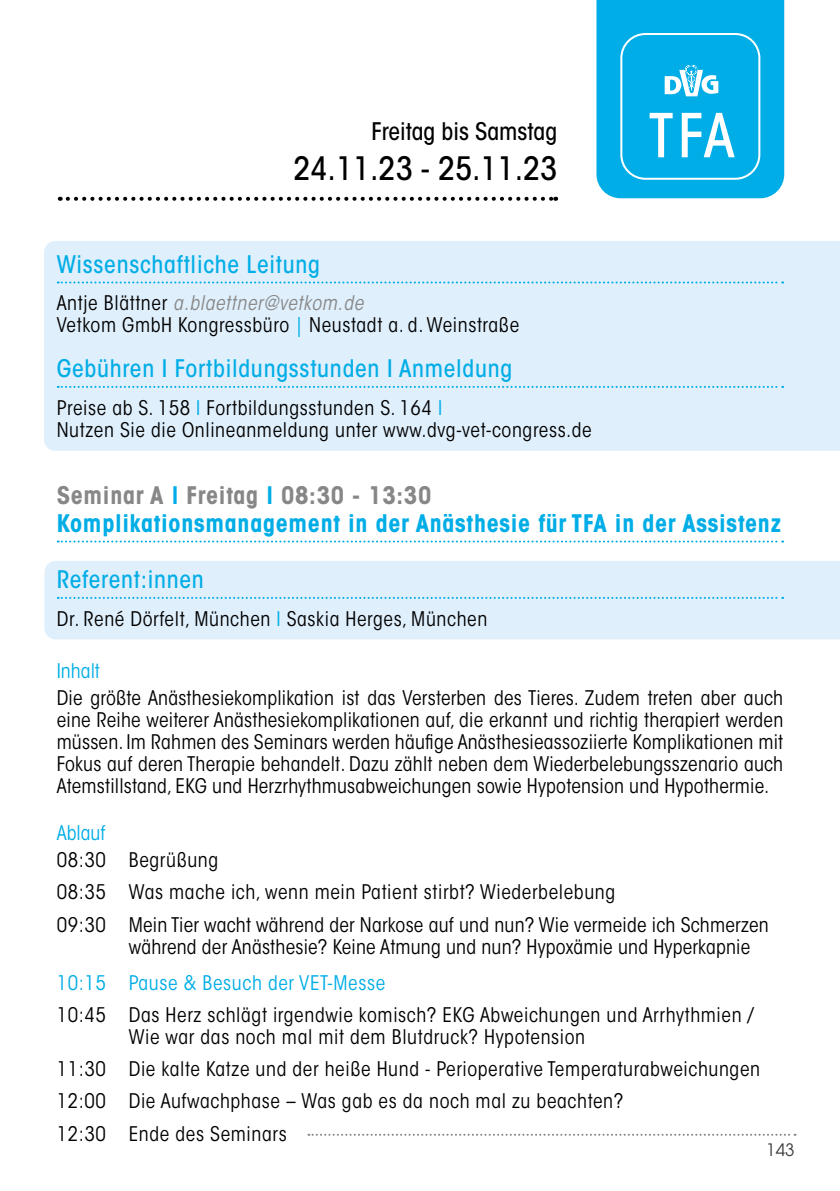
<style>
.page{position:relative;width:840px;height:1191px;background:#fff}
.page>*{position:absolute;margin:0;border:0;box-sizing:border-box;transform-origin:0 0}
.t1{font:500 condensed 60px "ITC Avant Garde Std";color:#fff}
.t2{font:500 condensed 32px "ITC Avant Garde Std";color:#000}
.t3{font:700 condensed 24px/28px "ITC Avant Garde Std";letter-spacing:.03em;color:#00ade6}
.t4{font:500 condensed 24px "ITC Avant Garde Std";letter-spacing:.03em;color:#00ade6}
.t5{font:500 condensed 24px "ITC Avant Garde Std";color:#000}
.t6{font:condensed 20px/22px "ITC Avant Garde Std";letter-spacing:.03em;color:#000}
.t7{font:condensed 20px "ITC Avant Garde Std";letter-spacing:.01em;color:#000}
.t8{font:condensed 20px "ITC Avant Garde Std";letter-spacing:.03em;color:#00ade6}
.t9{font:17px "ITC Avant Garde Std";color:#3c3c3b}
.s1{font-style:italic;color:#878787}
.s2{color:#00ade6}
.s3{color:#878787}
</style>
<div class="page">
<svg style="left:308px;top:1133px;width:487px;height:2px"></svg>
<div style="left:596px;top:0;width:187px;height:198px;background:#00ade6"></div>
<div style="left:620px;top:33px;width:140px;height:147px;border:2px solid #fff;border-radius:24px"></div>
<svg style="left:57px;top:197px;width:499px;height:4px"></svg>
<div style="left:44px;top:561px;width:795px;height:78px;background:#dfeffc"></div>
<div style="left:44px;top:241px;width:795px;height:210px;background:#dfeffc"></div>
<svg style="left:58px;top:281px;width:724px;height:2px"></svg>
<svg style="left:58px;top:386px;width:724px;height:2px"></svg>
<svg style="left:58px;top:540px;width:724px;height:2px"></svg>
<svg style="left:58px;top:597px;width:724px;height:2px"></svg>
<p class="t5" style="left:371px;top:116px;width:187px">Freitag bis Samstag</p>
<h2 class="t2" style="left:293px;top:148px;width:265px">24.11.23 - 25.11.23</h2>
<p class="t4" style="left:57px;top:249px;width:265px">Wissenschaftliche Leitung</p>
<p class="t6" style="left:57px;top:292px;width:463px">Antje Blättner <span class="s1">a.blaettner@vetkom.de<br></span>Vetkom GmbH Kongressbüro <span class="s2">|</span> Neustadt a. d. Weinstraße</p>
<p class="t4" style="left:57px;top:354px;width:457px">Gebühren I Fortbildungsstunden I Anmeldung</p>
<p class="t6" style="left:57px;top:396px;width:536px">Preise ab S. 158 <span class="s2">I</span> Fortbildungsstunden S. 164 <span class="s2">I<br></span>Nutzen Sie die Onlineanmeldung unter www.dvg-vet-congress.de</p>
<h1 class="t1" style="left:648px;top:99px;width:88px">TFA</h1>
<p class="t3" style="left:57px;top:481px;width:725px"><span class="s3">Seminar A</span> l <span class="s3">Freitag</span> l <span class="s3">08:30 - 13:30<br></span>Komplikationsmanagement in der Anästhesie für TFA in der Assistenz</p>
<p class="t4" style="left:57px;top:565px;width:148px">Referent:innen</p>
<p class="t6" style="left:57px;top:607px;width:432px">Dr. René Dörfelt, München <span class="s2">I</span> Saskia Herges, München</p>
<p class="t8" style="left:57px;top:658px;width:45px">Inhalt</p>
<p class="t6" style="left:57px;top:687px;width:727px;text-align:justify">Die größte Anästhesiekomplikation ist das Versterben des Tieres. Zudem treten aber auch eine Reihe weiterer Anästhesiekomplikationen auf, die erkannt und richtig therapiert werden müssen. Im Rahmen des Seminars werden häufige Anästhesieassoziierte Komplikationen mit Fokus auf deren Therapie behandelt. Dazu zählt neben dem Wiederbelebungsszenario auch Atemstillstand, EKG und Herzrhythmusabweichungen sowie Hypotension und Hypothermie.</p>
<p class="t8" style="left:57px;top:820px;width:50px">Ablauf</p>
<p class="t6" style="left:57px;top:844px;width:713px;line-height:32.2px">08:30 Begrüßung<br>08:35 Was mache ich, wenn mein Patient stirbt? Wiederbelebung<br>09:30 Mein Tier wacht während der Narkose auf und nun? Wie vermeide ich Schmerzen</p>
<p class="t7" style="left:129px;top:934px;width:622px">während der Anästhesie? Keine Atmung und nun? Hypoxämie und Hyperkapnie</p>
<p class="t8" style="left:57px;top:970px;width:330px">10:15 Pause &amp; Besuch der VET-Messe</p>
<p class="t6" style="left:129px;top:1004px;width:625px;text-indent:-72px">10:45 Das Herz schlägt irgendwie komisch? EKG Abweichungen und Arrhythmien /<br>Wie war das noch mal mit dem Blutdruck? Hypotension</p>
<p class="t6" style="left:57px;top:1053px;width:704px;line-height:32.2px">11:30 Die kalte Katze und der heiße Hund - Perioperative Temperaturabweichungen<br>12:00 Die Aufwachphase – Was gab es da noch mal zu beachten?<br>12:30 Ende des Seminars</p>
<p class="t9" style="left:765px;top:1139px;width:30px">143</p>
</div>
